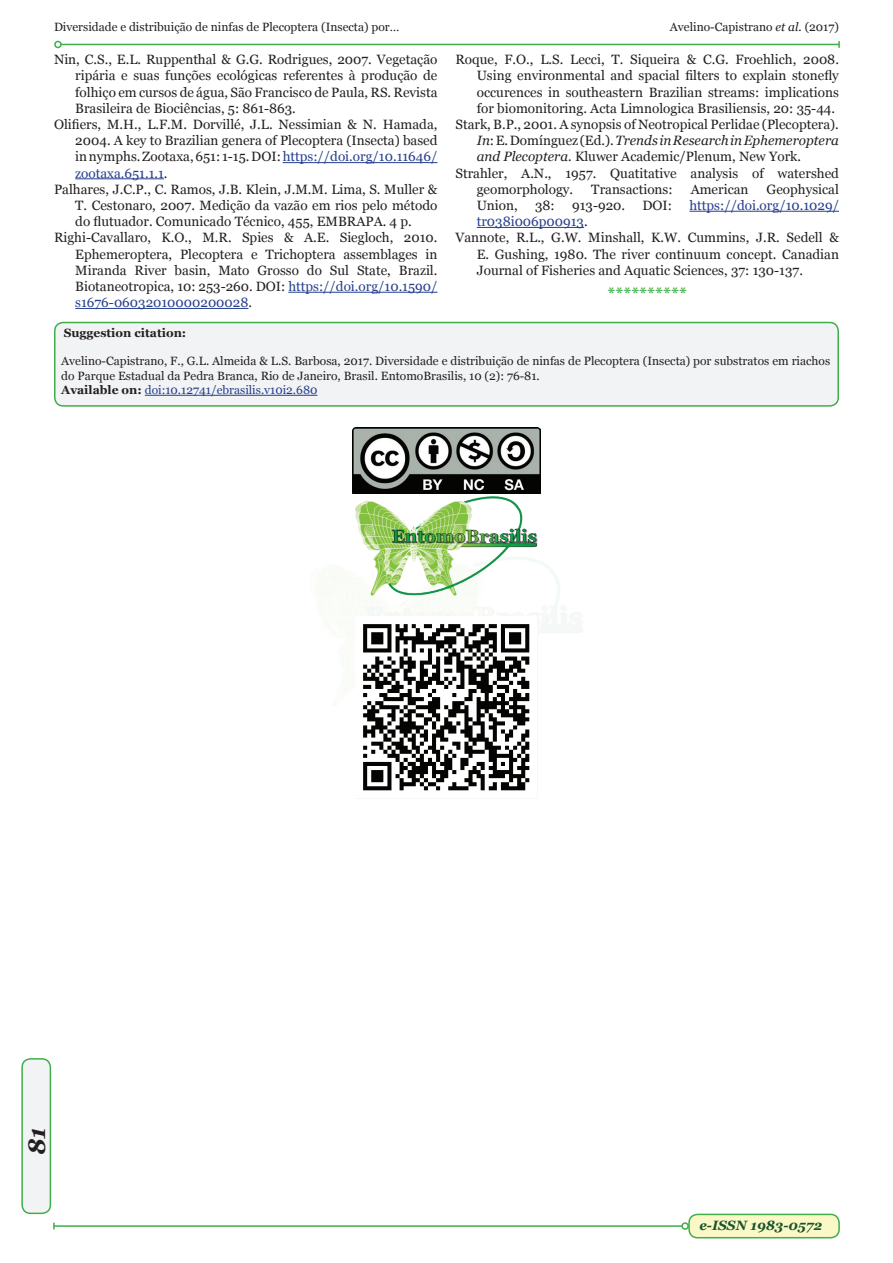
<style>
.page{position:relative;width:893px;height:1263px;background:#fff}
.page>*{position:absolute;margin:0;border:0;box-sizing:border-box;transform-origin:0 0}
.t1{font:italic 700 24px "Georgia";color:#231f20}
.Editor_Secao{font:700 16.5px "Georgia";color:#40ae49}
.Referencias{font:13.5px/16.2px "Georgia";color:#231f20;text-align:justify}
.Referencias-2{font:13.5px "Georgia";color:#253f8e}
.t2{font:italic 700 13.5px "Georgia";color:#19552a}
.ComoCitar{font:12px/14.4px "Georgia";color:#231f20}
.ComoCitar-2{font:12px "Georgia";color:#253f8e}
.ComoCitar-3{font:700 12px "Georgia";color:#231f20}
.s1{font-style:italic}
.s2{color:#253f8e}
.s3{color:#231f20}
.s4{font-weight:700;color:#231f20}
</style>
<div class="page">
<div style="left:22px;top:1059px;width:28px;height:154px;background:#f2f3f4;border-radius:9px"></div>
<div style="left:21px;top:1058px;width:30px;height:156px;border:2px solid #40ae49;border-radius:9px"></div>
<div style="left:689px;top:1214px;width:150px;height:24px;background:#fbf8c7;border-radius:9px"></div>
<div style="left:688px;top:1214px;width:152px;height:24px;border:2px solid #40ae49;border-radius:9px"></div>
<hr style="left:54px;top:1225px;width:628px;height:2px;background:#40ae49">
<svg style="left:53px;top:1223px;width:2px;height:6px"></svg>
<div style="left:681px;top:1222px;width:8px;height:8px;border:2px solid #40ae49;border-radius:50%"></div>
<hr style="left:61px;top:44px;width:778px;height:1px;background:#40ae49">
<div style="left:54px;top:41px;width:8px;height:7px;border:2px solid #40ae49;border-radius:50%"></div>
<svg style="left:838px;top:41px;width:2px;height:7px"></svg>
<hr style="left:283px;top:162px;width:154px;height:1px;background:#253f8e">
<hr style="left:75px;top:178px;width:89px;height:1px;background:#253f8e">
<hr style="left:288px;top:292px;width:149px;height:1px;background:#253f8e">
<hr style="left:75px;top:308px;width:173px;height:1px;background:#253f8e">
<hr style="left:689px;top:211px;width:150px;height:1px;background:#253f8e">
<hr style="left:477px;top:227px;width:107px;height:1px;background:#253f8e">
<img style="left:363px;top:624px;width:167px;height:167px">
<div style="left:55px;top:322px;width:783px;height:84px;background:#f2f3f4;border-radius:9px"></div>
<hr style="left:145px;top:395px;width:172px;height:1px;background:#253f8e">
<div style="left:54px;top:322px;width:785px;height:85px;border:2px solid #40ae49;border-radius:9px"></div>
<img style="left:355px;top:496px;width:183px;height:100px">
<img style="left:353px;top:428px;width:187px;height:66px">
<p class="ComoCitar" style="left:54px;top:20px;width:347px">Diversidade e distribuição de ninfas de Plecoptera (Insecta) por…</p>
<p class="ComoCitar" style="left:670px;top:20px;width:171px">Avelino-Capistrano <span class="s1">et al.</span> (2017)</p>
<p class="Referencias" style="left:75px;top:52px;width:364px;text-indent:-21px">Nin, C.S., E.L. Ruppenthal &amp; G.G. Rodrigues, 2007. Vegetação ripária e suas funções ecológicas referentes à produção de folhiço em cursos de água, São Francisco de Paula, RS. Revista Brasileira de Biociências, 5: 861-863.</p>
<p class="Referencias" style="left:75px;top:117px;width:364px;text-indent:-21px">Olifiers, M.H., L.F.M. Dorvillé, J.L. Nessimian &amp; N. Hamada, 2004. A key to Brazilian genera of Plecoptera (Insecta) based in nymphs. Zootaxa, 651: 1-15. DOI: <span class="s2">https://doi.org/10.11646/ zootaxa.651.1.1</span>.</p>
<p class="Referencias" style="left:75px;top:181px;width:364px;text-indent:-21px">Palhares, J.C.P., C. Ramos, J.B. Klein, J.M.M. Lima, S. Muller &amp; T. Cestonaro, 2007. Medição da vazão em rios pelo método do flutuador. Comunicado Técnico, 455, EMBRAPA. 4 p.</p>
<p class="Referencias" style="left:75px;top:230px;width:364px;text-indent:-21px">Righi-Cavallaro, K.O., M.R. Spies &amp; A.E. Siegloch, 2010.<br>Ephemeroptera, Plecoptera e Trichoptera assemblages in Miranda River basin, Mato Grosso do Sul State, Brazil.<br>Biotaneotropica, 10: 253-260. DOI: <span class="s2">https://doi.org/10.1590/ s1676-06032010000200028</span>.</p>
<p class="Referencias" style="left:477px;top:52px;width:364px;text-indent:-21px">Roque, F.O., L.S. Lecci, T. Siqueira &amp; C.G. Froehlich, 2008.<br>Using environmental and spacial filters to explain stonefly occurences in southeastern Brazilian streams: implications for biomonitoring. Acta Limnologica Brasiliensis, 20: 35-44.</p>
<p class="Referencias" style="left:477px;top:117px;width:364px;text-indent:-21px">Stark, B.P., 2001. A synopsis of Neotropical Perlidae (Plecoptera).<br><span class="s1">In</span>: E. Domínguez (Ed.). <span class="s1">Trends in Research in Ephemeroptera and Plecoptera.</span> Kluwer Academic/Plenum, New York.</p>
<p class="Referencias" style="left:477px;top:165px;width:364px;text-indent:-21px">Strahler, A.N., 1957. Quatitative analysis of watershed geomorphology.</p>
<p class="Referencias" style="left:591px;top:181px;width:83px">Transactions:</p>
<p class="Referencias" style="left:691px;top:181px;width:59px">American</p>
<p class="Referencias" style="left:767px;top:181px;width:74px">Geophysical</p>
<p class="Referencias" style="left:477px;top:198px;width:43px">Union,</p>
<p class="Referencias" style="left:535px;top:198px;width:21px">38:</p>
<p class="Referencias" style="left:572px;top:198px;width:55px">913-920.</p>
<p class="Referencias" style="left:642px;top:198px;width:31px">DOI:</p>
<p class="Referencias-2" style="left:689px;top:197px;width:151px">https://doi.org/10.1029/</p>
<p class="Referencias-2" style="left:477px;top:213px;width:112px">tr038i006p00913<span class="s3">.</span></p>
<p class="Referencias" style="left:477px;top:230px;width:364px;text-indent:-21px">Vannote, R.L., G.W. Minshall, K.W. Cummins, J.R. Sedell &amp; E. Gushing, 1980. The river continuum concept. Canadian Journal of Fisheries and Aquatic Sciences, 37: 130-137.</p>
<p class="Editor_Secao" style="left:607px;top:283px;width:81px">**********</p>
<p class="ComoCitar-3" style="left:64px;top:325px;width:124px">Suggestion citation:</p>
<p class="ComoCitar" style="left:61px;top:354px;width:770px">Avelino-Capistrano, F., G.L. Almeida &amp; L.S. Barbosa, 2017. Diversidade e distribuição de ninfas de Plecoptera (Insecta) por substratos em riachos do Parque Estadual da Pedra Branca, Rio de Janeiro, Brasil. EntomoBrasilis, 10 (2): 76-81.</p>
<p class="ComoCitar-2" style="left:61px;top:383px;width:258px"><span class="s4">Available on:</span> doi:10.12741/ebrasilis.v10i2.680</p>
<h1 class="t1" style="left:21px;top:1155px;width:29px;rotate:-90deg">81</h1>
<p class="t2" style="left:699px;top:1216px;width:124px">e-ISSN 1983-0572</p>
</div>
